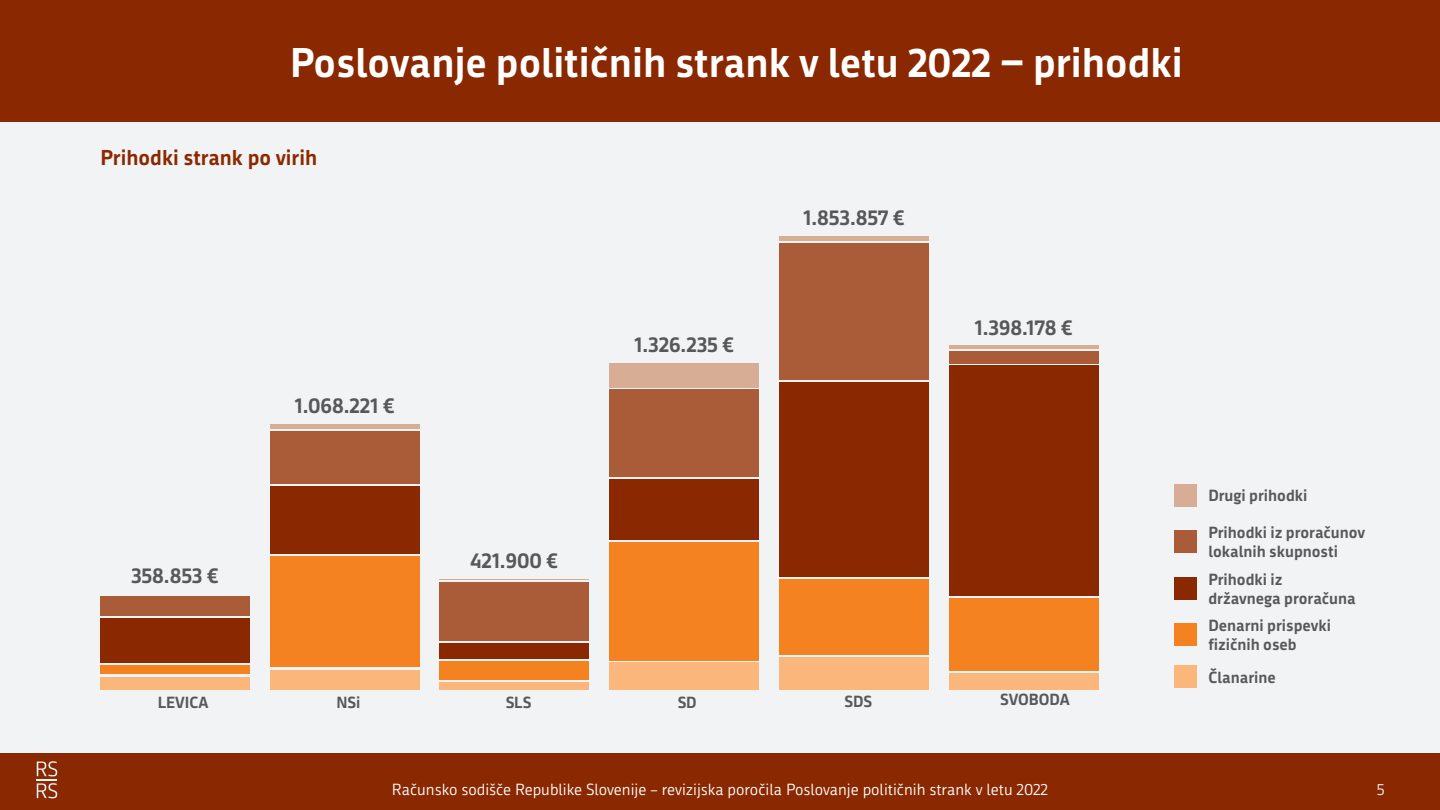
<style>
.page{position:relative;width:1440px;height:810px;background:#f2f3f4}
.page>*{position:absolute;margin:0;border:0;box-sizing:border-box;transform-origin:0 0}
.t1{font:700 40.5px "Republika";color:#fff}
.t2{font:700 21px "Republika";color:#57585a}
.t3{font:700 21px "Republika";color:#8a2901}
.t4{font:700 15.75px/18.9px "Republika";color:#57585a}
.t5{font:15.75px "Republika";color:#fff}
.t6{font:15.75px "Republika";color:#f2f3f4}
</style>
<div class="page">
<div style="left:0;top:753px;width:1440px;height:57px;background:#8a2901"></div>
<svg style="left:37px;top:761px;width:20px;height:15px"></svg>
<hr style="left:37px;top:779px;width:20px;height:2px;background:#f2f3f4">
<svg style="left:37px;top:783px;width:20px;height:15px"></svg>
<div style="left:0;top:0;width:1440px;height:122px;background:#8a2901"></div>
<div style="left:1174px;top:666px;width:22px;height:22px;background:#fab67b"></div>
<div style="left:1174px;top:623px;width:22px;height:23px;background:#f58220"></div>
<div style="left:1174px;top:577px;width:22px;height:22px;background:#8a2901"></div>
<div style="left:1174px;top:531px;width:22px;height:22px;background:#aa5c39"></div>
<div style="left:1174px;top:484px;width:22px;height:23px;background:#d8ad96"></div>
<div style="left:270px;top:424px;width:149px;height:5px;background:#d8ad96"></div>
<div style="left:270px;top:431px;width:149px;height:53px;background:#aa5c39"></div>
<div style="left:270px;top:486px;width:149px;height:68px;background:#8a2901"></div>
<div style="left:270px;top:556px;width:149px;height:111px;background:#f58220"></div>
<div style="left:270px;top:670px;width:149px;height:20px;background:#fab67b"></div>
<hr style="left:440px;top:579px;width:149px;height:1px;background:#d8ad96">
<div style="left:440px;top:582px;width:149px;height:59px;background:#aa5c39"></div>
<div style="left:440px;top:643px;width:149px;height:16px;background:#8a2901"></div>
<div style="left:440px;top:661px;width:149px;height:18px;background:#f58220"></div>
<div style="left:440px;top:682px;width:149px;height:8px;background:#fab67b"></div>
<div style="left:100px;top:596px;width:149px;height:20px;background:#aa5c39"></div>
<div style="left:100px;top:618px;width:149px;height:45px;background:#8a2901"></div>
<div style="left:100px;top:666px;width:149px;height:8px;background:#f58220"></div>
<div style="left:100px;top:677px;width:149px;height:13px;background:#fab67b"></div>
<div style="left:609px;top:363px;width:150px;height:24px;background:#d8ad96"></div>
<div style="left:609px;top:390px;width:150px;height:87px;background:#aa5c39"></div>
<div style="left:609px;top:479px;width:150px;height:61px;background:#8a2901"></div>
<div style="left:609px;top:542px;width:150px;height:118px;background:#f58220"></div>
<div style="left:609px;top:662px;width:150px;height:28px;background:#fab67b"></div>
<div style="left:779px;top:236px;width:149px;height:5px;background:#d8ad96"></div>
<div style="left:779px;top:243px;width:149px;height:137px;background:#aa5c39"></div>
<div style="left:779px;top:382px;width:149px;height:195px;background:#8a2901"></div>
<div style="left:779px;top:579px;width:149px;height:76px;background:#f58220"></div>
<div style="left:779px;top:657px;width:149px;height:33px;background:#fab67b"></div>
<hr style="left:949px;top:345px;width:149px;height:4px;background:#d8ad96">
<div style="left:949px;top:351px;width:149px;height:12px;background:#aa5c39"></div>
<div style="left:949px;top:366px;width:149px;height:230px;background:#8a2901"></div>
<div style="left:949px;top:598px;width:149px;height:73px;background:#f58220"></div>
<div style="left:949px;top:673px;width:149px;height:17px;background:#fab67b"></div>
<h1 class="t1" style="left:290px;top:39px;width:894px">Poslovanje političnih strank v letu 2022 − prihodki</h1>
<h2 class="t3" style="left:100px;top:146px;width:218px">Prihodki strank po virih</h2>
<h2 class="t2" style="left:131px;top:564px;width:89px">358.853 €</h2>
<p class="t4" style="left:158px;top:694px;width:52px">LEVICA</p>
<h2 class="t2" style="left:294px;top:394px;width:102px">1.068.221 €</h2>
<p class="t4" style="left:336px;top:694px;width:26px">NSi</p>
<h2 class="t2" style="left:471px;top:549px;width:89px">421.900 €</h2>
<p class="t4" style="left:506px;top:694px;width:27px">SLS</p>
<h2 class="t2" style="left:634px;top:333px;width:101px">1.326.235 €</h2>
<h2 class="t2" style="left:803px;top:206px;width:103px">1.853.857 €</h2>
<h2 class="t2" style="left:975px;top:315px;width:99px">1.398.178 €</h2>
<p class="t4" style="left:678px;top:694px;width:20px">SD</p>
<p class="t4" style="left:845px;top:692px;width:29px">SDS</p>
<p class="t4" style="left:1000px;top:690px;width:71px">SVOBODA</p>
<p class="t4" style="left:1208px;top:486px;width:101px">Drugi prihodki</p>
<p class="t4" style="left:1208px;top:523px;width:158px">Prihodki iz proračunov lokalnih skupnosti</p>
<p class="t4" style="left:1208px;top:570px;width:149px">Prihodki iz državnega proračuna</p>
<p class="t4" style="left:1208px;top:616px;width:124px">Denarni prispevki fizičnih oseb</p>
<p class="t4" style="left:1208px;top:668px;width:69px">Članarine</p>
<p class="t5" style="left:392px;top:780px;width:658px">Računsko sodišče Republike Slovenije – revizijska poročila Poslovanje političnih strank v letu 2022</p>
<p class="t6" style="left:1377px;top:780px;width:9px">5</p>
</div>
